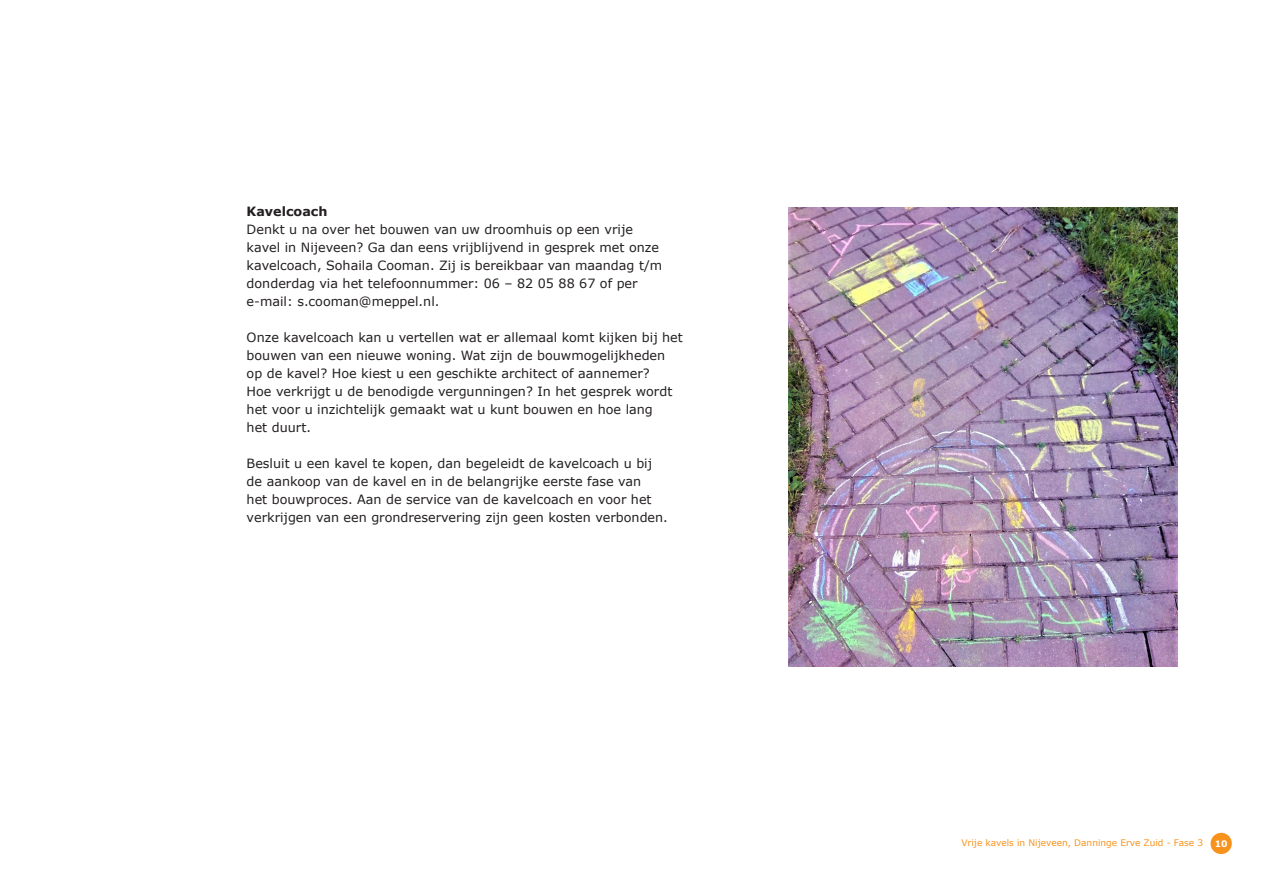
<style>
.page{position:relative;width:1263px;height:893px;background:#fff}
.page>*{position:absolute;margin:0;border:0;box-sizing:border-box;transform-origin:0 0}
.t1{font:12.75px/18px "Verdana";color:#231f20}
.tussenkop{font:700 12.75px "Verdana";color:#231f20}
.t2{font:9px "Verdana";color:#f7931d}
.t3{font:700 9px "Verdana";color:#fff}
</style>
<div class="page">
<img style="left:789px;top:207px;width:389px;height:459px">
<svg style="left:1210px;top:832px;width:22px;height:23px"></svg>
<p class="tussenkop" style="left:247px;top:202px;width:82px">Kavelcoach</p>
<p class="t1" style="left:247px;top:220px;width:417px">Denkt u na over het bouwen van uw droomhuis op een vrije kavel in Nijeveen? Ga dan eens vrijblijvend in gesprek met onze kavelcoach, Sohaila Cooman. Zij is bereikbaar van maandag t/m donderdag via het telefoonnummer: 06 – 82 05 88 67 of per e-mail: s.cooman@meppel.nl.</p>
<p class="t1" style="left:247px;top:328px;width:438px">Onze kavelcoach kan u vertellen wat er allemaal komt kijken bij het bouwen van een nieuwe woning. Wat zijn de bouwmogelijkheden op de kavel? Hoe kiest u een geschikte architect of aannemer?<br>Hoe verkrijgt u de benodigde vergunningen? In het gesprek wordt het voor u inzichtelijk gemaakt wat u kunt bouwen en hoe lang<br>het duurt.</p>
<p class="t1" style="left:247px;top:454px;width:423px">Besluit u een kavel te kopen, dan begeleidt de kavelcoach u bij de aankoop van de kavel en in de belangrijke eerste fase van<br>het bouwproces. Aan de service van de kavelcoach en voor het verkrijgen van een grondreservering zijn geen kosten verbonden.</p>
<p class="t2" style="left:961px;top:837px;width:243px">Vrije kavels in Nijeveen, Danninge Erve Zuid - Fase 3</p>
<p class="t3" style="left:1215px;top:837px;width:14px">10</p>
</div>
